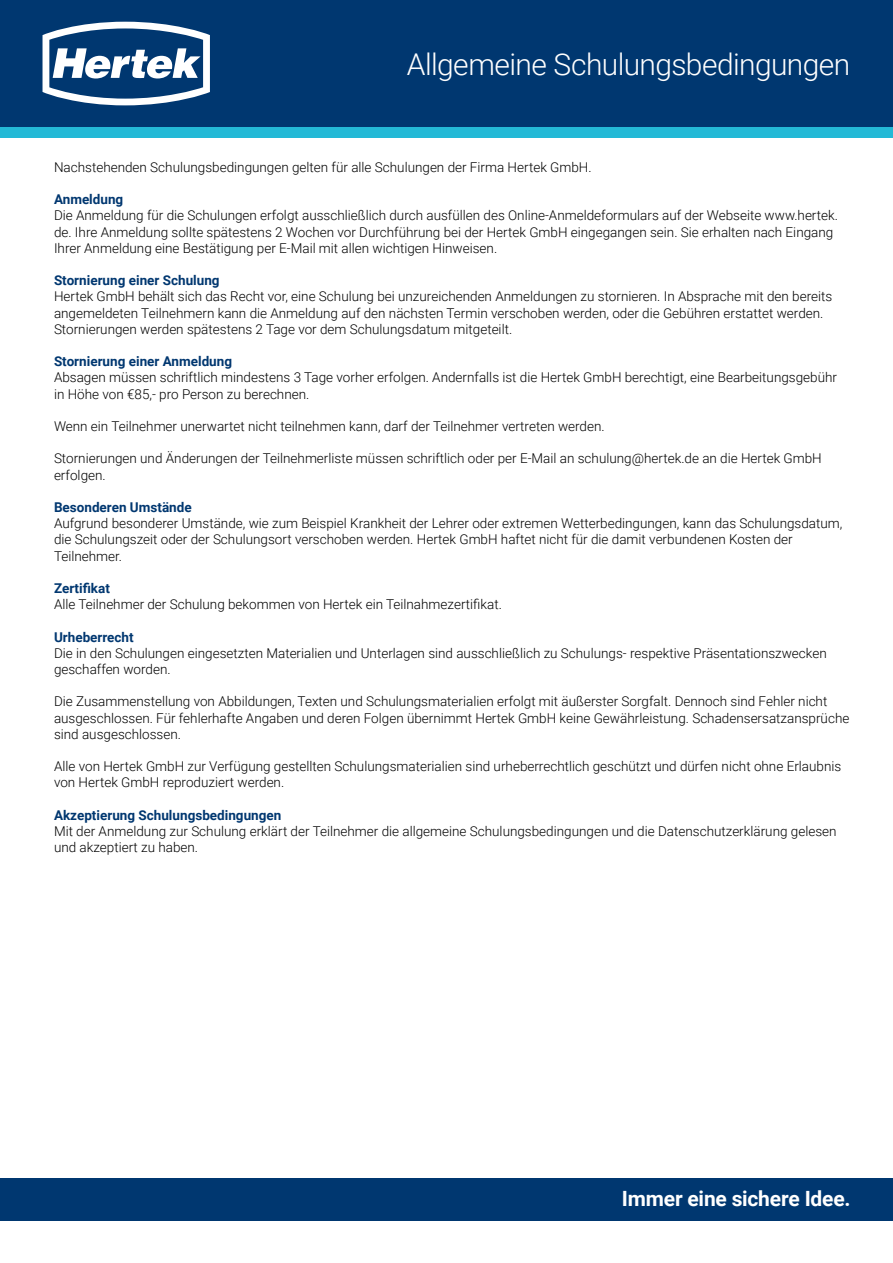
<style>
.page{position:relative;width:893px;height:1263px;background:#fff}
.page>*{position:absolute;margin:0;border:0;box-sizing:border-box;transform-origin:0 0}
.t1{font:300 30px "Roboto";letter-spacing:-.02em;color:#fff}
.t2{font:700 21px "Roboto";letter-spacing:-.01em;color:#fff}
.t3{font:300 13.5px/16.2px "Roboto";color:#000}
.t4{font:700 13.5px "Roboto";color:#003770}
</style>
<div class="page">
<div style="left:0;top:0;width:893px;height:128px;background:#003770"></div>
<svg style="left:43px;top:22px;width:167px;height:83px"></svg>
<div style="left:0;top:128px;width:893px;height:10px;background:#23b9d6"></div>
<div style="left:0;top:1178px;width:893px;height:42px;background:#003770"></div>
<h1 class="t1" style="left:407px;top:43px;width:445px">Allgemeine Schulungsbedingungen</h1>
<p class="t3" style="left:54px;top:158px;width:539px">Nachstehenden Schulungsbedingungen gelten für alle Schulungen der Firma Hertek GmbH.</p>
<p class="t4" style="left:54px;top:190px;width:71px">Anmeldung</p>
<p class="t3" style="left:54px;top:207px;width:785px">Die Anmeldung für die Schulungen erfolgt ausschließlich durch ausfüllen des Online-Anmeldeformulars auf der Webseite www.hertek. de. Ihre Anmeldung sollte spätestens 2 Wochen vor Durchführung bei der Hertek GmbH eingegangen sein. Sie erhalten nach Eingang<br>Ihrer Anmeldung eine Bestätigung per E-Mail mit allen wichtigen Hinweisen.</p>
<p class="t4" style="left:54px;top:271px;width:167px">Stornierung einer Schulung</p>
<p class="t3" style="left:54px;top:288px;width:780px">Hertek GmbH behält sich das Recht vor, eine Schulung bei unzureichenden Anmeldungen zu stornieren. In Absprache mit den bereits angemeldeten Teilnehmern kann die Anmeldung auf den nächsten Termin verschoben werden, oder die Gebühren erstattet werden.<br>Stornierungen werden spätestens 2 Tage vor dem Schulungsdatum mitgeteilt.</p>
<p class="t4" style="left:54px;top:352px;width:180px">Stornierung einer Anmeldung</p>
<p class="t3" style="left:54px;top:369px;width:785px">Absagen müssen schriftlich mindestens 3 Tage vorher erfolgen. Andernfalls ist die Hertek GmbH berechtigt, eine Bearbeitungsgebühr in Höhe von €85,- pro Person zu berechnen.</p>
<p class="t3" style="left:54px;top:418px;width:552px">Wenn ein Teilnehmer unerwartet nicht teilnehmen kann, darf der Teilnehmer vertreten werden.</p>
<p class="t3" style="left:54px;top:450px;width:769px">Stornierungen und Änderungen der Teilnehmerliste müssen schriftlich oder per E-Mail an schulung@hertek.de an die Hertek GmbH erfolgen.</p>
<p class="t4" style="left:54px;top:498px;width:139px">Besonderen Umstände</p>
<p class="t3" style="left:54px;top:515px;width:790px">Aufgrund besonderer Umstände, wie zum Beispiel Krankheit der Lehrer oder extremen Wetterbedingungen, kann das Schulungsdatum, die Schulungszeit oder der Schulungsort verschoben werden. Hertek GmbH haftet nicht für die damit verbundenen Kosten der<br>Teilnehmer.</p>
<p class="t4" style="left:54px;top:579px;width:57px">Zertifikat</p>
<p class="t3" style="left:54px;top:596px;width:449px">Alle Teilnehmer der Schulung bekommen von Hertek ein Teilnahmezertifikat.</p>
<p class="t4" style="left:54px;top:627px;width:81px">Urheberrecht</p>
<p class="t3" style="left:54px;top:644px;width:774px">Die in den Schulungen eingesetzten Materialien und Unterlagen sind ausschließlich zu Schulungs- respektive Präsentationszwecken geschaffen worden.</p>
<p class="t3" style="left:54px;top:693px;width:797px">Die Zusammenstellung von Abbildungen, Texten und Schulungsmaterialien erfolgt mit äußerster Sorgfalt. Dennoch sind Fehler nicht ausgeschlossen. Für fehlerhafte Angaben und deren Folgen übernimmt Hertek GmbH keine Gewährleistung. Schadensersatzansprüche sind ausgeschlossen.</p>
<p class="t3" style="left:54px;top:758px;width:789px">Alle von Hertek GmbH zur Verfügung gestellten Schulungsmaterialien sind urheberrechtlich geschützt und dürfen nicht ohne Erlaubnis von Hertek GmbH reproduziert werden.</p>
<p class="t4" style="left:54px;top:805px;width:229px">Akzeptierung Schulungsbedingungen</p>
<p class="t3" style="left:54px;top:823px;width:784px">Mit der Anmeldung zur Schulung erklärt der Teilnehmer die allgemeine Schulungsbedingungen und die Datenschutzerklärung gelesen und akzeptiert zu haben.</p>
<h2 class="t2" style="left:622px;top:1184px;width:230px">Immer eine sichere Idee.</h2>
</div>
